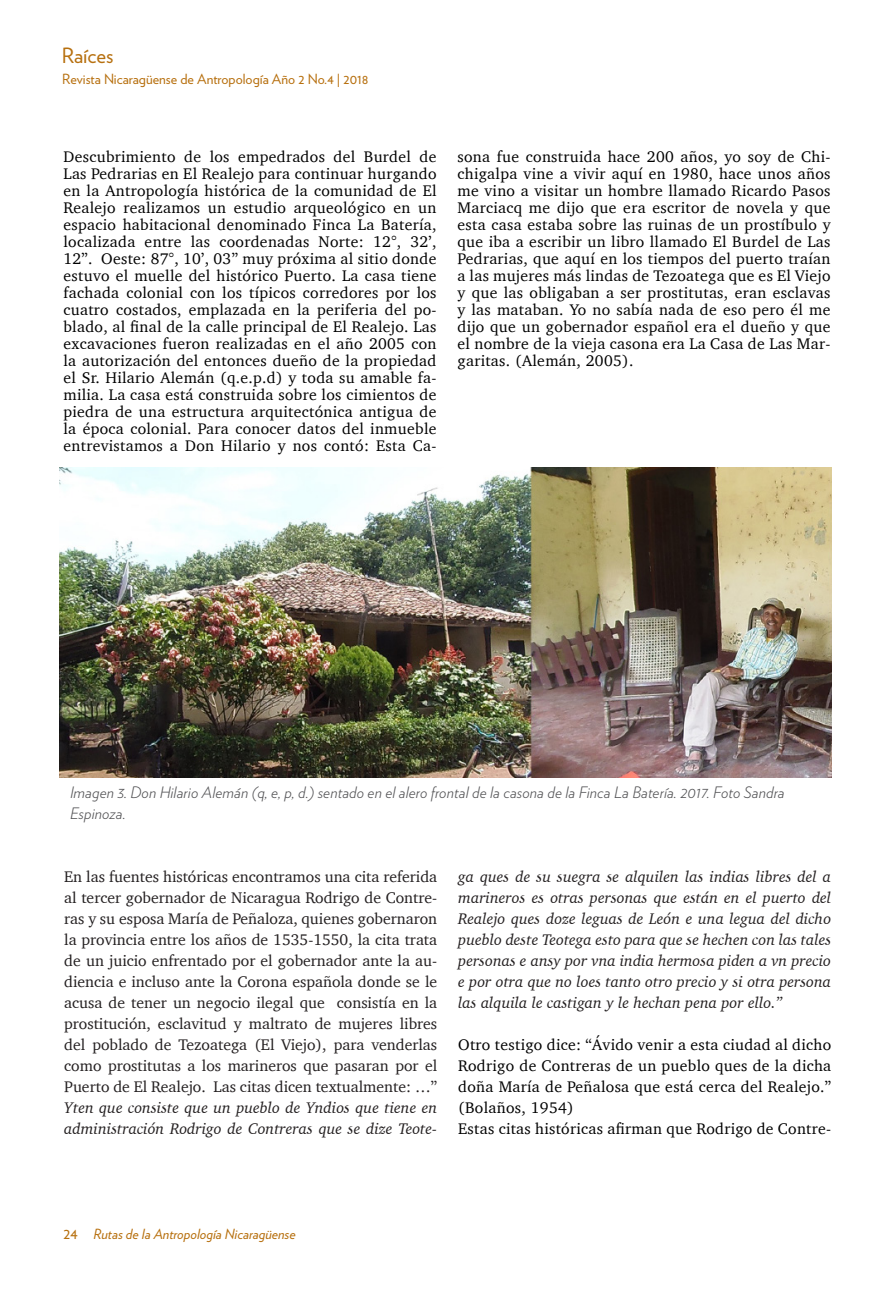
<style>
.page{position:relative;width:893px;height:1290px;background:#fff}
.page>*{position:absolute;margin:0;border:0;box-sizing:border-box;transform-origin:0 0}
.t1{font:21px "Verlag";color:#b7700f}
.CUERPO_DE_TEXTO{font:15.75px/17px "Charter";letter-spacing:.02em;color:#000;text-align:justify}
.CUERPO_DE_TEXTO-2{font:15.75px/21px "Charter";color:#231f20;text-align:justify}
.CUERPO_DE_TEXTO-3{font:italic 15.75px/21px "Charter";color:#231f20;text-align:justify}
.t2{font:italic 300 15.75px/21px "Verlag";letter-spacing:.01em;color:#535355}
.t3{font:14px "Verlag";color:#b7700f}
.t4{font:italic 14px "Verlag";color:#b7700f}
.s1{font-style:italic}
.s2{font-style:normal;font-size:15.75px}
</style>
<div class="page">
<img style="left:59px;top:467px;width:772px;height:310px">
<h1 class="t1" style="left:62px;top:40px;width:53px">Raíces</h1>
<p class="t3" style="left:62px;top:68px;width:308px">Revista Nicaragüense de Antropología Año 2 No.4 | 2018</p>
<p class="CUERPO_DE_TEXTO" style="left:63px;top:148px;width:375px">Descubrimiento de los empedrados del Burdel de Las Pedrarias en El Realejo para continuar hurgando en la Antropología histórica de la comunidad de El Realejo realizamos un estudio arqueológico en un espacio habitacional denominado Finca La Batería, localizada entre las coordenadas Norte: 12°, 32’, 12”. Oeste: 87°, 10’, 03” muy próxima al sitio donde estuvo el muelle del histórico Puerto. La casa tiene fachada colonial con los típicos corredores por los cuatro costados, emplazada en la periferia del po&shy;blado, al final de la calle principal de El Realejo. Las excavaciones fueron realizadas en el año 2005 con la autorización del entonces dueño de la propiedad el Sr. Hilario Alemán (q.e.p.d) y toda su amable fa&shy;milia. La casa está construida sobre los cimientos de piedra de una estructura arquitectónica antigua de la época colonial. Para conocer datos del inmueble entrevistamos a Don Hilario y nos contó: Esta Ca-</p>
<p class="CUERPO_DE_TEXTO" style="left:457px;top:148px;width:374px">sona fue construida hace 200 años, yo soy de Chi&shy;chigalpa vine a vivir aquí en 1980, hace unos años me vino a visitar un hombre llamado Ricardo Pasos Marciacq me dijo que era escritor de novela y que esta casa estaba sobre las ruinas de un prostíbulo y que iba a escribir un libro llamado El Burdel de Las Pedrarias, que aquí en los tiempos del puerto traían a las mujeres más lindas de Tezoatega que es El Viejo y que las obligaban a ser prostitutas, eran esclavas y las mataban. Yo no sabía nada de eso pero él me dijo que un gobernador español era el dueño y que el nombre de la vieja casona era La Casa de Las Mar&shy;garitas. (Alemán, 2005).</p>
<p class="t2" style="left:70px;top:781px;width:716px">Imagen 3. Don Hilario Alemán (q, e, p, d.) sentado en el alero frontal de la casona de la Finca La Batería. 2017. Foto Sandra<br>Espinoza.</p>
<p class="CUERPO_DE_TEXTO-2" style="left:64px;top:866px;width:374px">En las fuentes históricas encontramos una cita referida al tercer gobernador de Nicaragua Rodrigo de Contre&shy;ras y su esposa María de Peñaloza, quienes gobernaron la provincia entre los años de 1535-1550, la cita trata de un juicio enfrentado por el gobernador ante la au&shy;diencia e incluso ante la Corona española donde se le acusa de tener un negocio ilegal que consistía en la prostitución, esclavitud y maltrato de mujeres libres del poblado de Tezoatega (El Viejo), para venderlas como prostitutas a los marineros que pasaran por el Puerto de El Realejo. Las citas dicen textualmente: …” <span class="s1">Yten que consiste que un pueblo de Yndios que tiene en administración Rodrigo de Contreras que se dize Teote-</span></p>
<p class="CUERPO_DE_TEXTO-3" style="left:458px;top:866px;width:375px">ga ques de su suegra se alquilen las indias libres del a marineros es otras personas que están en el puerto del Realejo ques doze leguas de León e una legua del dicho pueblo deste Teotega esto para que se hechen con las tales personas e ansy por vna india hermosa piden a vn precio e por otra que no loes tanto otro precio y si otra persona las alquila le castigan y le hechan pena por ello.”</p>
<p class="CUERPO_DE_TEXTO" style="left:458px;top:1034px;width:374px;line-height:21px">Otro testigo dice: “Ávido venir a esta ciudad al dicho Rodrigo de Contreras de un pueblo ques de la dicha doña María de Peñalosa que está cerca del Realejo.” (Bolaños, 1954)</p>
<p class="CUERPO_DE_TEXTO" style="left:458px;top:1120px;width:374px">Estas citas históricas afirman que Rodrigo de Contre-</p>
<p class="t4" style="left:63px;top:1223px;width:234px"><span class="s2">24</span> Rutas de la Antropología Nicaragüense</p>
</div>
